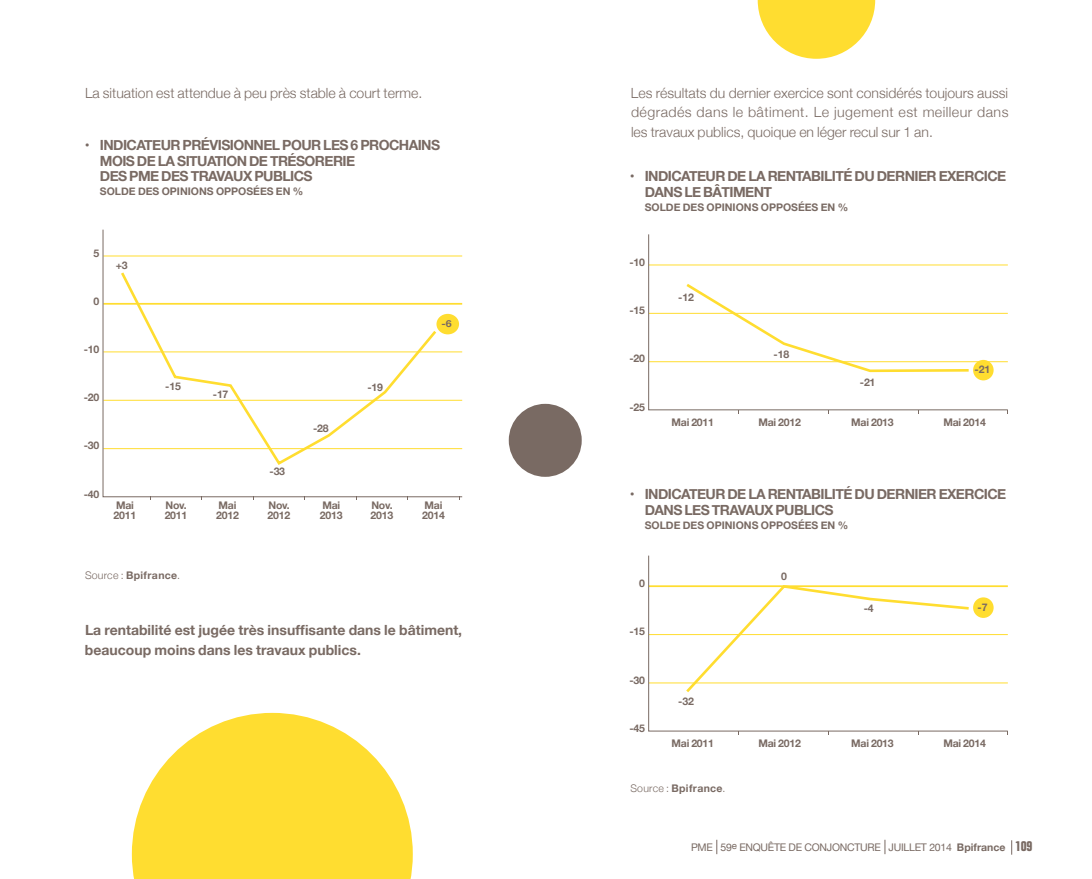
<style>
.page{position:relative;width:1092px;height:879px;background:#fff}
.page>*{position:absolute;margin:0;border:0;box-sizing:border-box;transform-origin:0 0}
.t1{font:700 14px/15.8px "Helvetica Neue";letter-spacing:-.04em;color:#796a63}
.t2{font:300 14px/19.2px "Helvetica Neue";color:#796a63;text-align:justify}
.t3{font:700 14px/19.2px "Helvetica Neue";color:#796a63}
.t4{font:700 10.5px/10.5px "Helvetica Neue";letter-spacing:-.02em;color:#796a63}
.t5{font:700 10.5px "Helvetica Neue";color:#796a63}
.t6{font:10.5px "Helvetica Neue";letter-spacing:-.025em;color:#796a63}
.t7{font:700 10.5px "Helvetica Neue";letter-spacing:.035em;color:#796a63}
.t8{font:700 9.62px "Helvetica Neue";color:#796a63;scale:1.1 1}
.s1{font-weight:300}
.s2{font-weight:700}
.s3{font-family:"Folio";font-weight:700;font-stretch:condensed;font-size:14px}
</style>
<div class="page">
<svg style="left:1011px;top:840px;width:1px;height:14px"></svg>
<svg style="left:716px;top:839px;width:1px;height:14px"></svg>
<svg style="left:884px;top:839px;width:1px;height:14px"></svg>
<svg style="left:132px;top:712px;width:281px;height:166px;fill:#ffdd30"></svg>
<svg style="left:757px;top:0;width:118px;height:59px"></svg>
<svg style="left:102px;top:229px;width:361px;height:268px"></svg>
<div style="left:436px;top:314px;width:23px;height:20px;background:#ffdd30;border-radius:50%"></div>
<svg style="left:119px;top:269px;width:320px;height:197px"></svg>
<svg style="left:648px;top:234px;width:360px;height:176px"></svg>
<svg style="left:648px;top:555px;width:360px;height:176px"></svg>
<div style="left:973px;top:359px;width:20px;height:21px;background:#ffdd30;border-radius:50%"></div>
<div style="left:973px;top:597px;width:20px;height:20px;background:#ffdd30;border-radius:50%"></div>
<svg style="left:683px;top:281px;width:288px;height:92px"></svg>
<svg style="left:683px;top:583px;width:288px;height:111px"></svg>
<div style="left:508px;top:403px;width:73px;height:73px;background:#796a63;border-radius:50%"></div>
<p class="t2" style="left:85px;top:82px;width:339px">La situation est attendue à peu près stable à court terme.</p>
<p class="t1" style="left:100px;top:137px;width:342px;text-indent:-15px">• INDICATEUR PRÉVISIONNEL POUR LES 6 PROCHAINS<br>MOIS DE LA SITUATION DE TRÉSORERIE<br>DES PME DES TRAVAUX PUBLICS</p>
<p class="t5" style="left:100px;top:183px;width:205px">SOLDE DES OPINIONS OPPOSÉES EN %</p>
<p class="t4" style="left:93px;top:248px;width:7px">5</p>
<p class="t4" style="left:93px;top:296px;width:7px">0</p>
<p class="t4" style="left:84px;top:344px;width:17px">-10</p>
<p class="t4" style="left:84px;top:392px;width:17px">-20</p>
<p class="t4" style="left:84px;top:440px;width:17px">-30</p>
<p class="t4" style="left:84px;top:488px;width:17px">-40</p>
<p class="t4" style="left:116px;top:260px;width:13px">+3</p>
<p class="t4" style="left:165px;top:381px;width:17px">- 15</p>
<p class="t4" style="left:213px;top:389px;width:17px">- 17</p>
<p class="t4" style="left:269px;top:466px;width:17px">-33</p>
<p class="t4" style="left:313px;top:423px;width:17px">-28</p>
<p class="t4" style="left:367px;top:382px;width:17px">-19</p>
<p class="t8" style="left:441px;top:316px;width:11px">- 6</p>
<p class="t4" style="left:114px;top:499px;width:24px">Mai<br>2011</p>
<p class="t4" style="left:165px;top:499px;width:24px">Nov.<br>2011</p>
<p class="t4" style="left:216px;top:499px;width:24px">Mai<br>2012</p>
<p class="t4" style="left:267px;top:499px;width:24px">Nov.<br>2012</p>
<p class="t4" style="left:320px;top:499px;width:24px">Mai<br>2013</p>
<p class="t4" style="left:370px;top:499px;width:24px">Nov.<br>2013</p>
<p class="t4" style="left:422px;top:499px;width:24px">Mai<br>2014</p>
<p class="t7" style="left:85px;top:567px;width:97px"><span class="s1">Source :</span> Bpifrance<span class="s1">.</span></p>
<p class="t3" style="left:85px;top:620px;width:379px">La rentabilité est jugée très insuffisante dans le bâtiment, beaucoup moins dans les travaux publics.</p>
<p class="t2" style="left:631px;top:82px;width:379px">Les résultats du dernier exercice sont considérés toujours aussi dégradés dans le bâtiment. Le jugement est meilleur dans les travaux publics, quoique en léger recul sur 1 an.</p>
<p class="t1" style="left:644px;top:168px;width:363px;text-indent:-15px">• INDICATEUR DE LA RENTABILITÉ DU DERNIER EXERCICE<br>DANS LE BÂTIMENT</p>
<p class="t5" style="left:644px;top:198px;width:205px">SOLDE DES OPINIONS OPPOSÉES EN %</p>
<p class="t4" style="left:629px;top:257px;width:17px">-10</p>
<p class="t4" style="left:629px;top:305px;width:17px">-15</p>
<p class="t4" style="left:629px;top:353px;width:17px">-20</p>
<p class="t4" style="left:629px;top:401px;width:17px">-25</p>
<p class="t4" style="left:678px;top:292px;width:17px">- 12</p>
<p class="t4" style="left:671px;top:417px;width:44px">Mai 2011</p>
<p class="t4" style="left:773px;top:349px;width:17px">- 18</p>
<p class="t4" style="left:758px;top:417px;width:44px">Mai 2012</p>
<p class="t4" style="left:859px;top:376px;width:17px">- 21</p>
<p class="t4" style="left:851px;top:417px;width:44px">Mai 2013</p>
<p class="t4" style="left:974px;top:364px;width:17px">- 21</p>
<p class="t4" style="left:943px;top:417px;width:44px">Mai 2014</p>
<p class="t1" style="left:644px;top:486px;width:363px;text-indent:-15px">• INDICATEUR DE LA RENTABILITÉ DU DERNIER EXERCICE<br>DANS LES TRAVAUX PUBLICS</p>
<p class="t5" style="left:644px;top:517px;width:205px">SOLDE DES OPINIONS OPPOSÉES EN %</p>
<p class="t4" style="left:639px;top:578px;width:7px">0</p>
<p class="t4" style="left:629px;top:626px;width:17px">-15</p>
<p class="t4" style="left:629px;top:674px;width:17px">-30</p>
<p class="t4" style="left:629px;top:722px;width:17px">-45</p>
<p class="t4" style="left:678px;top:696px;width:17px">- 32</p>
<p class="t4" style="left:671px;top:737px;width:44px">Mai 2011</p>
<p class="t7" style="left:630px;top:779px;width:97px"><span class="s1">Source :</span> Bpifrance<span class="s1">.</span></p>
<p class="t4" style="left:781px;top:571px;width:7px">0</p>
<p class="t4" style="left:758px;top:737px;width:44px">Mai 2012</p>
<p class="t4" style="left:863px;top:602px;width:11px">-4</p>
<p class="t4" style="left:977px;top:601px;width:12px">- 7</p>
<p class="t4" style="left:851px;top:737px;width:44px">Mai 2013</p>
<p class="t4" style="left:943px;top:737px;width:44px">Mai 2014</p>
<p class="t6" style="left:691px;top:839px;width:343px">PME 59<sup>e</sup> ENQUÊTE DE CONJONCTURE JUILLET 2014 <span class="s2">Bpifrance</span> <span class="s3">109</span></p>
</div>
